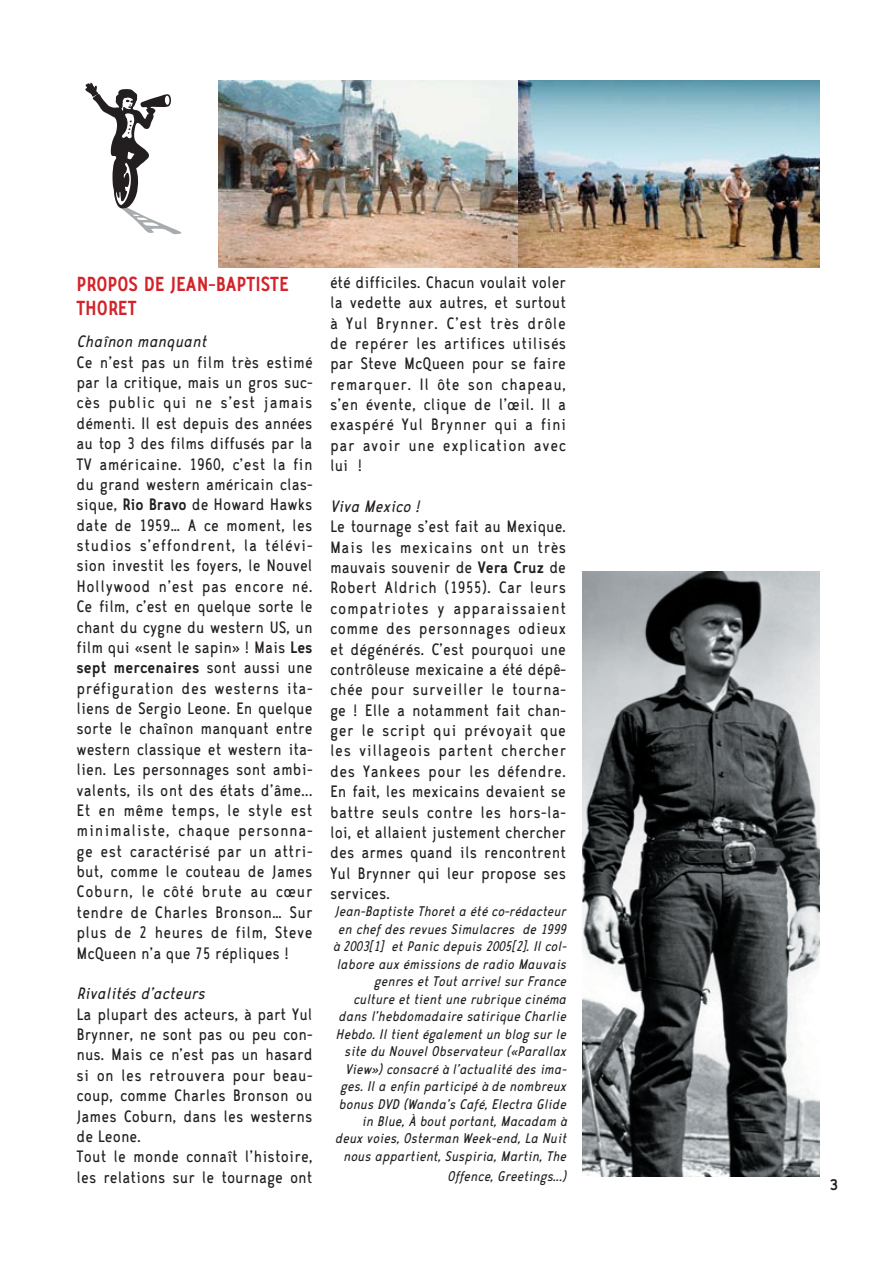
<style>
.page{position:relative;width:893px;height:1263px;background:#fff}
.page>*{position:absolute;margin:0;border:0;box-sizing:border-box;transform-origin:0 0}
.t1{font:700 23.25px/23.2px "CA Zaracusa Narrow";color:#d2232a}
.t2{font:18.9px/20.4px "CA Zaracusa Narrow";letter-spacing:.005em;color:#231f20;text-align:justify}
.t3{font:italic 18.9px "CA Zaracusa Narrow";color:#231f20}
.t4{font:700 17.4px "CA Zaracusa Wide";color:#231f20}
.t5{font:italic 16.05px/17.4px "CA Zaracusa Narrow";color:#231f20;text-align:right}
.s1{font-weight:700}
</style>
<div class="page">
<svg style="left:85px;top:83px;width:96px;height:151px"></svg>
<img style="left:219px;top:81px;width:601px;height:187px">
<img style="left:583px;top:571px;width:236px;height:606px">
<p class="t1" style="left:76px;top:276px;width:214px">PROPOS DE JEAN-BAPTISTE<br>THORET</p>
<p class="t3" style="left:76px;top:336px;width:131px">Chaînon manquant</p>
<p class="t2" style="left:76px;top:354px;width:238px">Ce n’est pas un film très estimé par la critique, mais un gros suc&shy;cès public qui ne s’est jamais démenti. Il est depuis des années au top 3 des films diffusés par la TV américaine. 1960, c’est la fin du grand western américain clas&shy;sique, <span class="s1">Rio Bravo</span> de Howard Hawks date de 1959… A ce moment, les studios s’effondrent, la télévi&shy;sion investit les foyers, le Nouvel Hollywood n’est pas encore né.<br>Ce film, c’est en quelque sorte le chant du cygne du western US, un film qui «sent le sapin» ! Mais <span class="s1">Les sept mercenaires</span> sont aussi une préfiguration des westerns ita&shy;liens de Sergio Leone. En quelque sorte le chaînon manquant entre western classique et western ita&shy;lien. Les personnages sont ambi&shy;valents, ils ont des états d’âme...<br>Et en même temps, le style est minimaliste, chaque personna&shy;ge est caractérisé par un attri&shy;but, comme le couteau de James Coburn, le côté brute au cœur tendre de Charles Bronson… Sur plus de 2 heures de film, Steve McQueen n’a que 75 répliques !</p>
<p class="t3" style="left:76px;top:988px;width:130px">Rivalités d’acteurs</p>
<p class="t2" style="left:76px;top:1006px;width:238px;text-align:left">La plupart des acteurs, à part Yul<br>Brynner, ne sont pas ou peu con&shy;nus. Mais ce n’est pas un hasard si on les retrouvera pour beau&shy;coup, comme Charles Bronson ou<br>James Coburn, dans les westerns de Leone.<br>Tout le monde connaît l’histoire, les relations sur le tournage ont</p>
<p class="t2" style="left:330px;top:274px;width:238px">été difficiles. Chacun voulait voler la vedette aux autres, et surtout à Yul Brynner. C’est très drôle de repérer les artifices utilisés par Steve McQueen pour se faire remarquer. Il ôte son chapeau, s’en évente, clique de l’œil. Il a exaspéré Yul Brynner qui a fini par avoir une explication avec lui !</p>
<p class="t3" style="left:330px;top:500px;width:91px">Viva Mexico !</p>
<p class="t2" style="left:330px;top:519px;width:238px">Le tournage s’est fait au Mexique.<br>Mais les mexicains ont un très mauvais souvenir de <span class="s1">Vera Cruz</span> de Robert Aldrich (1955). Car leurs compatriotes y apparaissaient comme des personnages odieux et dégénérés. C’est pourquoi une contrôleuse mexicaine a été dépê&shy;chée pour surveiller le tourna&shy;ge ! Elle a notamment fait chan&shy;ger le script qui prévoyait que les villageois partent chercher des Yankees pour les défendre.<br>En fait, les mexicains devaient se battre seuls contre les hors-la&shy;loi, et allaient justement chercher des armes quand ils rencontrent Yul Brynner qui leur propose ses services.</p>
<p class="t5" style="left:333px;top:905px;width:235px">Jean-Baptiste Thoret a été co-rédacteur en chef des revues Simulacres de 1999 à 2003[1] et Panic depuis 2005[2]. Il col&shy;labore aux émissions de radio Mauvais genres et Tout arrive! sur France culture et tient une rubrique cinéma dans l’hebdomadaire satirique Charlie Hebdo. Il tient également un blog sur le site du Nouvel Observateur («Parallax View») consacré à l’actualité des ima&shy;ges. Il a enfin participé à de nombreux bonus DVD (Wanda’s Café, Electra Glide in Blue, À bout portant, Macadam à deux voies, Osterman Week-end, La Nuit nous appartient, Suspiria, Martin, The</p>
<p class="t5" style="left:447px;top:1170px;width:120px">Offence, Greetings...)</p>
<p class="t4" style="left:829px;top:1179px;width:11px">3</p>
</div>
